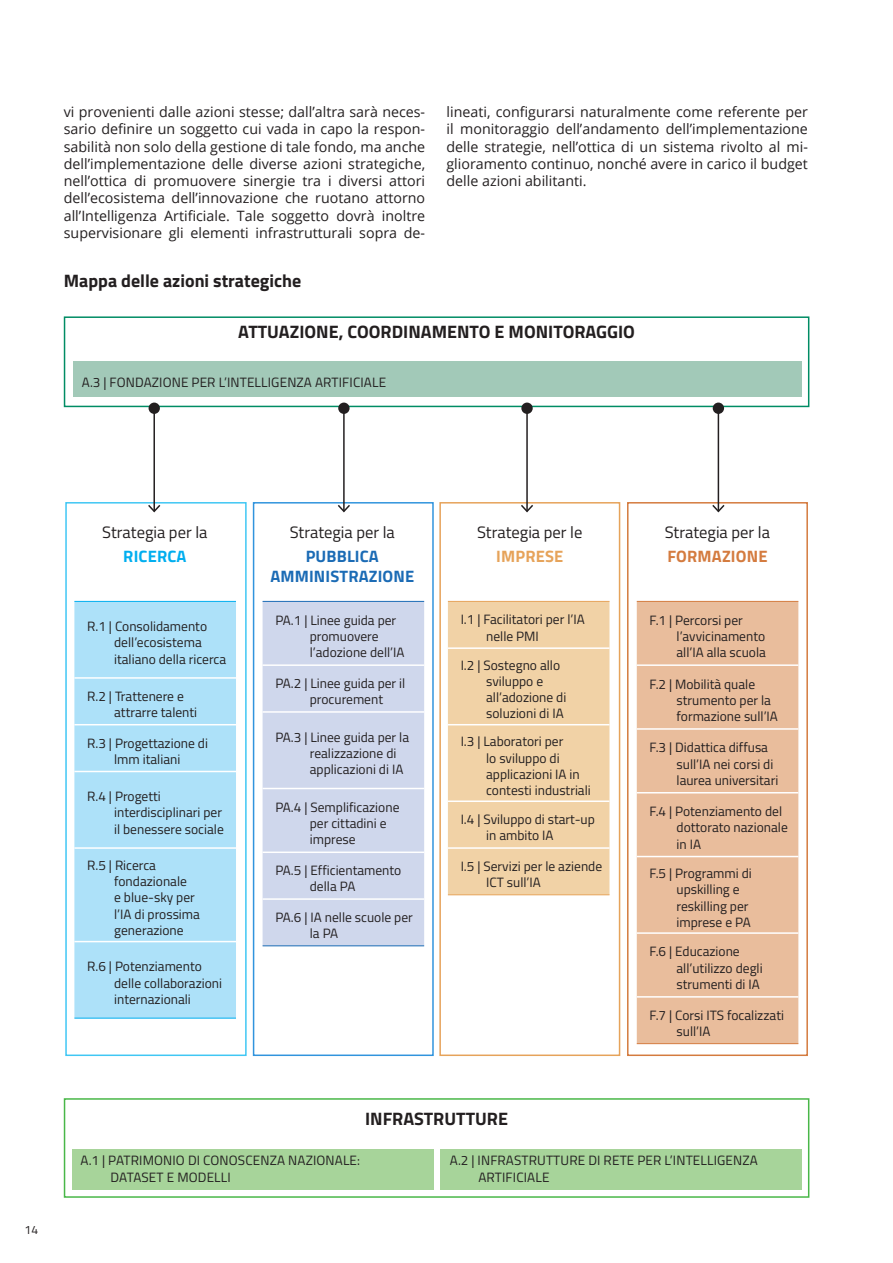
<style>
.page{position:relative;width:893px;height:1263px;background:#fff}
.page>*{position:absolute;margin:0;border:0;box-sizing:border-box;transform-origin:0 0}
.t1{font:700 18px "Titillium Web";color:#231f20}
.t2{font:16.5px "Titillium Web";color:#231f20}
.t3{font:700 16.5px/19.8px "Titillium Web";letter-spacing:.01em;color:#1b6bb5;text-align:center}
.t4{font:700 16.5px "Titillium Web";letter-spacing:.01em;color:#d47b3f}
.t5{font:700 16.5px "Titillium Web";letter-spacing:.01em;color:#e6a35a}
.t6{font:700 16.5px "Titillium Web";letter-spacing:.01em;color:#00aeef}
.t7{font:14.25px/17.2px "Open Sans";color:#231f20;text-align:justify}
.t8{font:13.5px/16.2px "Titillium Web";color:#231f20}
.t9{font:12px "Titillium Web";color:#231f20}
</style>
<div class="page">
<div style="left:64px;top:1098px;width:745px;height:100px;border:2px solid #49b748"></div>
<div style="left:72px;top:1149px;width:362px;height:41px;background:#a7d49a"></div>
<div style="left:440px;top:1149px;width:361px;height:41px;background:#a7d49a"></div>
<div style="left:65px;top:502px;width:182px;height:554px;border:2px solid #40c7f4"></div>
<div style="left:253px;top:502px;width:181px;height:554px;border:2px solid #3194dd"></div>
<div style="left:439px;top:502px;width:181px;height:554px;border:2px solid #e6a35a"></div>
<div style="left:627px;top:502px;width:181px;height:554px;border:2px solid #d47b3f"></div>
<div style="left:64px;top:316px;width:745px;height:91px;border:2px solid #008c64"></div>
<div style="left:149px;top:403px;width:11px;height:11px;background:#231f20;border-radius:50%"></div>
<div style="left:338px;top:403px;width:12px;height:11px;background:#231f20;border-radius:50%"></div>
<div style="left:521px;top:403px;width:12px;height:11px;background:#231f20;border-radius:50%"></div>
<div style="left:713px;top:403px;width:11px;height:11px;background:#231f20;border-radius:50%"></div>
<hr style="left:153px;top:411px;width:2px;height:100px;background:#231f20">
<svg style="left:147px;top:503px;width:15px;height:10px"></svg>
<hr style="left:343px;top:411px;width:2px;height:100px;background:#231f20">
<svg style="left:336px;top:503px;width:16px;height:10px"></svg>
<hr style="left:526px;top:411px;width:2px;height:100px;background:#231f20">
<svg style="left:519px;top:503px;width:16px;height:10px"></svg>
<hr style="left:718px;top:411px;width:1px;height:100px;background:#231f20">
<svg style="left:711px;top:503px;width:15px;height:10px"></svg>
<div style="left:73px;top:361px;width:728px;height:36px;background:#a2c9b8"></div>
<div style="left:74px;top:602px;width:162px;height:416px;background:#ade1f9"></div>
<hr style="left:74px;top:601px;width:162px;height:1px;background:#00aeef">
<hr style="left:74px;top:1018px;width:162px;height:1px;background:#00aeef">
<hr style="left:74px;top:677px;width:162px;height:2px;background:#fff">
<hr style="left:74px;top:724px;width:162px;height:1px;background:#fff">
<hr style="left:74px;top:771px;width:162px;height:1px;background:#fff">
<hr style="left:74px;top:847px;width:162px;height:2px;background:#fff">
<hr style="left:74px;top:941px;width:162px;height:1px;background:#fff">
<div style="left:263px;top:602px;width:161px;height:343px;background:#cfd7ec"></div>
<hr style="left:263px;top:601px;width:161px;height:1px;background:#1b6bb5">
<hr style="left:263px;top:945px;width:161px;height:1px;background:#1b6bb5">
<hr style="left:263px;top:664px;width:161px;height:2px;background:#fff">
<hr style="left:263px;top:711px;width:161px;height:2px;background:#fff">
<hr style="left:263px;top:788px;width:161px;height:1px;background:#fff">
<hr style="left:263px;top:851px;width:161px;height:2px;background:#fff">
<hr style="left:263px;top:898px;width:161px;height:2px;background:#fff">
<div style="left:448px;top:602px;width:161px;height:292px;background:#f1d2a6"></div>
<hr style="left:448px;top:647px;width:161px;height:2px;background:#fff">
<hr style="left:448px;top:724px;width:161px;height:1px;background:#fff">
<hr style="left:448px;top:800px;width:161px;height:2px;background:#fff">
<hr style="left:448px;top:847px;width:161px;height:2px;background:#fff">
<hr style="left:448px;top:601px;width:161px;height:1px;background:#e6a35a">
<hr style="left:448px;top:894px;width:161px;height:1px;background:#e6a35a">
<div style="left:637px;top:602px;width:161px;height:441px;background:#e9bd9c"></div>
<hr style="left:637px;top:664px;width:161px;height:2px;background:#fff">
<hr style="left:637px;top:728px;width:161px;height:2px;background:#fff">
<hr style="left:637px;top:792px;width:161px;height:1px;background:#fff">
<hr style="left:637px;top:856px;width:161px;height:1px;background:#fff">
<hr style="left:637px;top:932px;width:161px;height:2px;background:#fff">
<hr style="left:637px;top:996px;width:161px;height:2px;background:#fff">
<hr style="left:637px;top:601px;width:161px;height:1px;background:#d47b3f">
<hr style="left:637px;top:1043px;width:161px;height:1px;background:#d47b3f">
<p class="t7" style="left:64px;top:105px;width:363px">vi provenienti dalle azioni stesse; dall’altra sarà neces&shy;sario definire un soggetto cui vada in capo la respon&shy;sabilità non solo della gestione di tale fondo, ma anche dell’implementazione delle diverse azioni strategiche, nell’ottica di promuovere sinergie tra i diversi attori dell’ecosistema dell’innovazione che ruotano attorno all’Intelligenza Artificiale. Tale soggetto dovrà inoltre supervisionare gli elementi infrastrutturali sopra de-</p>
<h1 class="t1" style="left:64px;top:270px;width:239px">Mappa delle azioni strategiche</h1>
<p class="t7" style="left:446px;top:103px;width:363px">lineati, configurarsi naturalmente come referente per il monitoraggio dell’andamento dell’implementazione delle strategie, nell’ottica di un sistema rivolto al mi&shy;glioramento continuo, nonché avere in carico il budget delle azioni abilitanti.</p>
<h1 class="t1" style="left:238px;top:321px;width:398px">ATTUAZIONE, COORDINAMENTO E MONITORAGGIO</h1>
<p class="t8" style="left:82px;top:375px;width:306px">A.3 | FONDAZIONE PER L’INTELLIGENZA ARTIFICIALE</p>
<p class="t9" style="left:25px;top:1225px;width:15px">14</p>
<p class="t2" style="left:102px;top:526px;width:107px">Strategia per la</p>
<p class="t6" style="left:123px;top:547px;width:65px">RICERCA</p>
<p class="t8" style="left:114px;top:620px;width:114px;text-indent:-27px">R.1 | Consolidamento dell’ecosistema italiano della ricerca</p>
<p class="t8" style="left:114px;top:689px;width:85px;text-indent:-27px">R.2 | Trattenere e attrarre talenti</p>
<p class="t8" style="left:87px;top:736px;width:122px;text-align:center">R.3 | Progettazione di lmm italiani</p>
<p class="t8" style="left:114px;top:790px;width:111px;text-indent:-27px">R.4 | Progetti interdisciplinari per il benessere sociale</p>
<p class="t8" style="left:114px;top:858px;width:87px;text-indent:-27px">R.5 | Ricerca fondazionale<br>e blue-sky per l’IA di prossima generazione</p>
<p class="t8" style="left:114px;top:960px;width:110px;text-indent:-27px">R.6 | Potenziamento delle collaborazioni internazionali</p>
<p class="t2" style="left:290px;top:526px;width:107px">Strategia per la</p>
<p class="t3" style="left:270px;top:546px;width:145px">PUBBLICA<br>AMMINISTRAZIONE</p>
<p class="t8" style="left:310px;top:613px;width:96px;text-indent:-34px">PA.1 | Linee guida per promuovere l’adozione dell’IA</p>
<p class="t8" style="left:310px;top:677px;width:97px;text-indent:-34px">PA.2 | Linee guida per il procurement</p>
<p class="t8" style="left:310px;top:730px;width:101px;text-indent:-34px">PA.3 | Linee guida per la realizzazione di applicazioni di IA</p>
<p class="t8" style="left:310px;top:800px;width:91px;text-indent:-34px">PA.4 | Semplificazione per cittadini e imprese</p>
<p class="t8" style="left:310px;top:864px;width:93px;text-indent:-34px">PA.5 | Efficientamento della PA</p>
<p class="t8" style="left:310px;top:910px;width:105px;text-indent:-34px">PA.6 | IA nelle scuole per la PA</p>
<p class="t2" style="left:477px;top:526px;width:107px">Strategia per le</p>
<p class="t5" style="left:496px;top:547px;width:69px">IMPRESE</p>
<p class="t8" style="left:486px;top:613px;width:100px;text-indent:-26px">I.1 | Facilitatori per l’IA nelle PMI</p>
<p class="t8" style="left:486px;top:658px;width:82px;text-indent:-26px">I.2 | Sostegno allo sviluppo e all’adozione di soluzioni di IA</p>
<p class="t8" style="left:486px;top:735px;width:106px;text-indent:-26px">I.3 | Laboratori per<br>lo sviluppo di applicazioni IA in contesti industriali</p>
<p class="t8" style="left:486px;top:813px;width:110px;text-indent:-26px">I.4 | Sviluppo di start-up in ambito IA</p>
<p class="t8" style="left:486px;top:859px;width:118px;text-indent:-26px">I.5 | Servizi per le aziende<br>ICT sull’IA</p>
<h1 class="t1" style="left:365px;top:1108px;width:144px">INFRASTRUTTURE</h1>
<p class="t2" style="left:665px;top:526px;width:107px">Strategia per la</p>
<p class="t4" style="left:667px;top:547px;width:102px">FORMAZIONE</p>
<p class="t8" style="left:676px;top:613px;width:91px;text-indent:-27px">F.1 | Percorsi per l’avvicinamento all’IA alla scuola</p>
<p class="t8" style="left:676px;top:677px;width:103px;text-indent:-27px">F.2 | Mobilità quale strumento per la formazione sull’IA</p>
<p class="t8" style="left:676px;top:741px;width:103px;text-indent:-27px">F.3 | Didattica diffusa sull’IA nei corsi di laurea universitari</p>
<p class="t8" style="left:676px;top:804px;width:113px;text-indent:-27px">F.4 | Potenziamento del dottorato nazionale in IA</p>
<p class="t8" style="left:676px;top:867px;width:77px;text-indent:-27px">F.5 | Programmi di upskilling e reskilling per imprese e PA</p>
<p class="t8" style="left:676px;top:945px;width:88px;text-indent:-27px">F.6 | Educazione all’utilizzo degli strumenti di IA</p>
<p class="t8" style="left:676px;top:1008px;width:109px;text-indent:-27px">F.7 | Corsi ITS focalizzati sull’IA</p>
<p class="t8" style="left:111px;top:1153px;width:251px;line-height:17.2px;text-indent:-30px">A.1 | PATRIMONIO DI CONOSCENZA NAZIONALE:<br>DATASET E MODELLI</p>
<p class="t8" style="left:478px;top:1153px;width:281px;line-height:17.2px;text-indent:-29px">A.2 | INFRASTRUTTURE DI RETE PER L’INTELLIGENZA<br>ARTIFICIALE</p>
</div>
